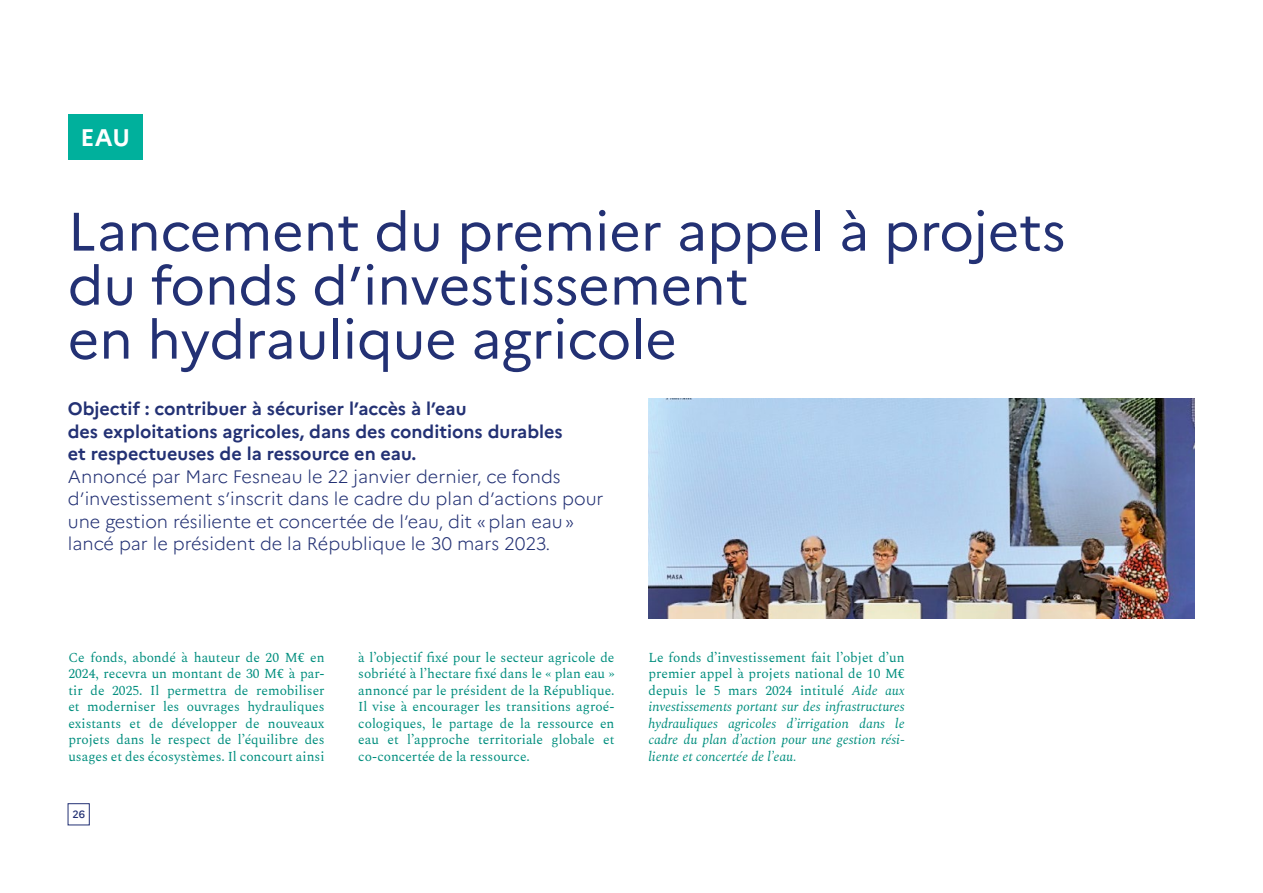
<style>
.page{position:relative;width:1263px;height:893px;background:#fff}
.page>*{position:absolute;margin:0;border:0;box-sizing:border-box;transform-origin:0 0}
.t1{font:54px/54px "Marianne";color:#233174}
.t2{font:700 24px "Marianne";color:#fff}
.t3{font:300 18px/22.5px "Marianne";color:#233174}
.t4{font:700 18px/22.5px "Marianne";color:#233174}
.t5{font:13.5px/16.5px "Spectral";color:#008e7e;text-align:justify}
.t6{font:italic 13.5px/16.5px "Spectral";color:#008e7e;text-align:justify}
.t7{font:500 10.5px "Marianne";color:#233174}
.s1{font-style:normal}
</style>
<div class="page">
<div style="left:68px;top:115px;width:75px;height:45px;background:#00b09c"></div>
<img style="left:648px;top:399px;width:547px;height:219px">
<div style="left:68px;top:803px;width:22px;height:22px;border:1px solid #233174"></div>
<h2 class="t2" style="left:81px;top:118px;width:51px">EAU</h2>
<h1 class="t1" style="left:68px;top:200px;width:999px">Lancement du premier appel à projets du fonds d’investissement<br>en hydraulique agricole</h1>
<h3 class="t4" style="left:68px;top:396px;width:496px">Objectif : contribuer à sécuriser l’accès à l’eau<br>des exploitations agricoles, dans des conditions durables et respectueuses de la ressource en eau.</h3>
<h3 class="t3" style="left:68px;top:464px;width:537px">Annoncé par Marc Fesneau le 22 janvier dernier, ce fonds d’investissement s’inscrit dans le cadre du plan d’actions pour une gestion résiliente et concertée de l’eau, dit « plan eau » lancé par le président de la République le 30 mars 2023.</h3>
<p class="t5" style="left:68px;top:648px;width:258px">Ce fonds, abondé à hauteur de 20 M€ en 2024, recevra un montant de 30 M€ à par&shy;tir de 2025. Il permettra de remobiliser et moderniser les ouvrages hydrauliques existants et de développer de nouveaux projets dans le respect de l’équilibre des usages et des écosystèmes. Il concourt ainsi</p>
<p class="t5" style="left:358px;top:648px;width:258px">à l’objectif fixé pour le secteur agricole de sobriété à l’hectare fixé dans le « plan eau » annoncé par le président de la République.<br>Il vise à encourager les transitions agroé&shy;cologiques, le partage de la ressource en eau et l’approche territoriale globale et co-concertée de la ressource.</p>
<p class="t6" style="left:648px;top:648px;width:258px"><span class="s1">Le fonds d’investissement fait l’objet d’un premier appel à projets national de 10 M€ depuis le 5 mars 2024 intitulé</span> Aide aux investissements portant sur des infrastructures hydrauliques agricoles d’irrigation dans le cadre du plan d’action pour une gestion rési&shy;liente et concertée de l’eau.</p>
<p class="t7" style="left:72px;top:806px;width:14px">26</p>
</div>
